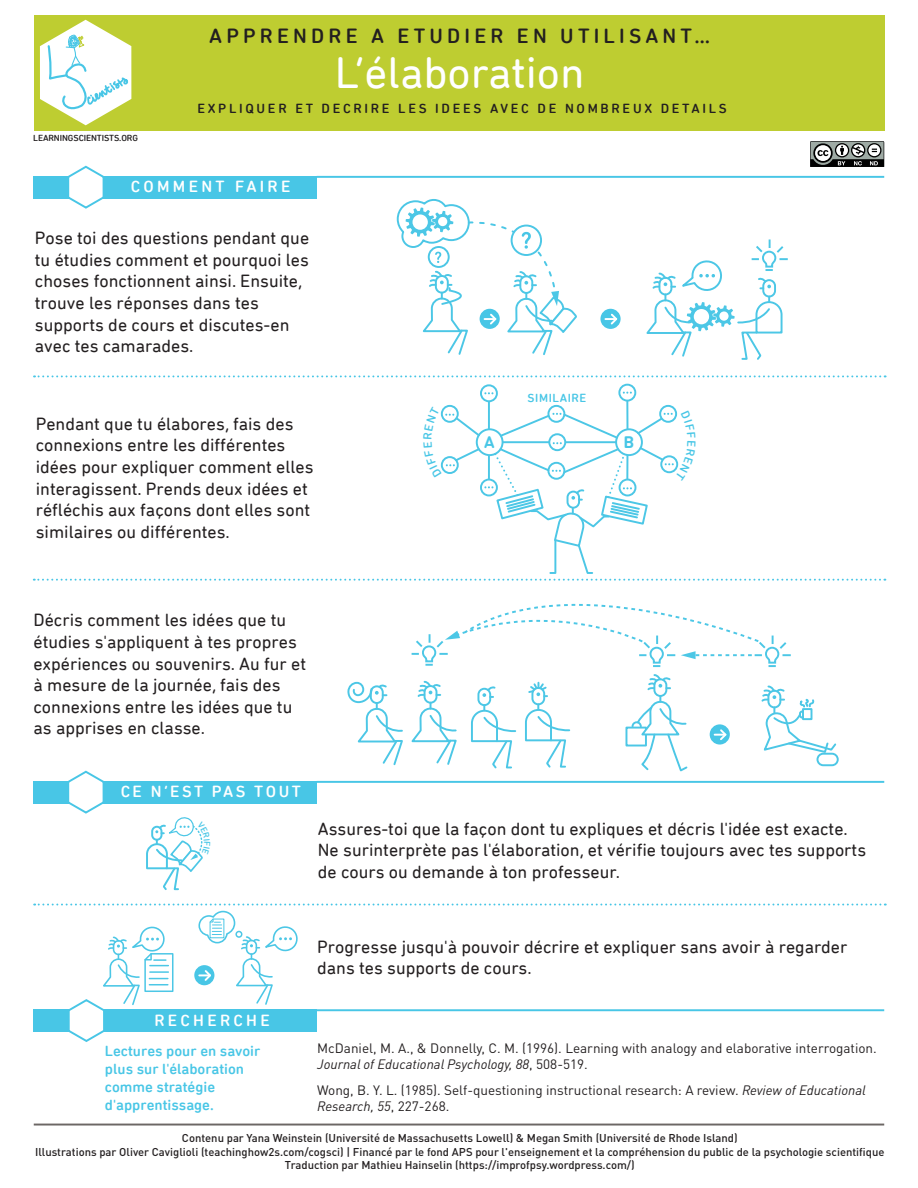
<style>
.page{position:relative;width:918px;height:1188px;background:#fff}
.page>*{position:absolute;margin:0;border:0;box-sizing:border-box;transform-origin:0 0}
.t1{font:45px "DIN Next Rounded LT Pro";color:#fff}
.t2{font:500 21px "DIN Next Rounded LT Pro";letter-spacing:.2em;color:#231f20}
.t3{font:18px/21.6px "DIN Next Rounded LT Pro";color:#231f20}
.t4{font:500 16.5px "DIN Next Rounded LT Pro";letter-spacing:.2em;color:#fff}
.t5{font:500 16.5px "DIN Next Rounded LT Pro";letter-spacing:.15em;color:#fff}
.t6{font:700 16.5px "DIN Round OT";color:#48c6e6}
.t7{font:500 15px/18px "DIN Next Rounded LT Pro";color:#48c6e6}
.t8{font:13.5px/16.2px "DINOT";color:#231f20}
.t9{font:500 13.5px "DIN Next Rounded LT Pro";letter-spacing:.2em;color:#231f20}
.t10{font:500 12px "DIN Next Rounded LT Pro";letter-spacing:.05em;color:#48c6e6}
.t11{font:500 11.25px/13.5px "DINOT";color:#231f20;text-align:center}
.t12{font:500 9px "DIN Next Rounded LT Pro";letter-spacing:-.01em;color:#231f20}
.s1{font-style:italic}
</style>
<div class="page">
<div style="left:34px;top:15px;width:850px;height:115px;background:#becd31"></div>
<div style="left:625px;top:727px;width:22px;height:19px;background:#fff;border:2px solid #4cc7e6"></div>
<div style="left:34px;top:176px;width:283px;height:22px;background:#48c6e6"></div>
<hr style="left:34px;top:1124px;width:850px;height:2px;background:#6c6765">
<svg style="left:66px;top:165px;width:40px;height:44px"></svg>
<div style="left:34px;top:781px;width:283px;height:22px;background:#48c6e6"></div>
<svg style="left:66px;top:770px;width:40px;height:44px"></svg>
<svg style="left:34px;top:375px;width:852px;height:2px"></svg>
<hr style="left:317px;top:176px;width:567px;height:2px;background:#48c6e6">
<hr style="left:317px;top:781px;width:567px;height:2px;background:#48c6e6">
<svg style="left:396px;top:199px;width:181px;height:156px"></svg>
<div style="left:710px;top:724px;width:20px;height:21px;background:#48c6e6;border-radius:50%"></div>
<svg style="left:715px;top:728px;width:13px;height:14px"></svg>
<svg style="left:600px;top:309px;width:21px;height:20px"></svg>
<svg style="left:605px;top:312px;width:14px;height:14px"></svg>
<svg style="left:646px;top:239px;width:142px;height:121px"></svg>
<div style="left:477px;top:688px;width:14px;height:18px;border:2px solid #4cc7e6;border-radius:6px"></div>
<svg style="left:482px;top:686px;width:14px;height:12px"></svg>
<svg style="left:471px;top:705px;width:46px;height:64px"></svg>
<div style="left:531px;top:687px;width:14px;height:18px;border:2px solid #4cc7e6;border-radius:6px"></div>
<svg style="left:525px;top:704px;width:46px;height:64px"></svg>
<svg style="left:481px;top:385px;width:16px;height:16px"></svg>
<div style="left:480px;top:384px;width:18px;height:18px;border:2px solid #4cc7e6;border-radius:50%"></div>
<svg style="left:619px;top:385px;width:16px;height:16px"></svg>
<div style="left:618px;top:384px;width:18px;height:18px;border:2px solid #4cc7e6;border-radius:50%"></div>
<svg style="left:528px;top:682px;width:20px;height:15px"></svg>
<svg style="left:347px;top:680px;width:110px;height:86px"></svg>
<svg style="left:631px;top:674px;width:57px;height:98px"></svg>
<div style="left:817px;top:753px;width:22px;height:13px;border:2px solid #4cc7e6;border-radius:6px"></div>
<svg style="left:761px;top:685px;width:76px;height:69px"></svg>
<svg style="left:34px;top:904px;width:852px;height:138px"></svg>
<div style="left:235px;top:931px;width:7px;height:7px;border:2px solid #4cc7e6;border-radius:50%"></div>
<svg style="left:40px;top:20px;width:91px;height:105px"></svg>
<svg style="left:810px;top:141px;width:74px;height:26px"></svg>
<svg style="left:34px;top:392px;width:851px;height:275px"></svg>
<svg style="left:146px;top:817px;width:57px;height:74px"></svg>
<p class="t2" style="left:209px;top:23px;width:502px">APPRENDRE A ETUDIER EN UTILISANT…</p>
<h1 class="t1" style="left:335px;top:47px;width:251px">L’élaboration</h1>
<p class="t12" style="left:33px;top:133px;width:106px">LEARNINGSCIENTISTS.ORG</p>
<p class="t9" style="left:197px;top:101px;width:531px">EXPLIQUER ET DECRIRE LES IDEES AVEC DE NOMBREUX DETAILS</p>
<p class="t4" style="left:131px;top:177px;width:161px">COMMENT FAIRE</p>
<p class="t3" style="left:35px;top:227px;width:276px">Pose toi des questions pendant que tu étudies comment et pourquoi les choses fonctionnent ainsi. Ensuite, trouve les réponses dans tes supports de cours et discutes-en avec tes camarades.</p>
<p class="t3" style="left:36px;top:413px;width:279px">Pendant que tu élabores, fais des connexions entre les différentes idées pour expliquer comment elles interagissent. Prends deux idées et réfléchis aux façons dont elles sont similaires ou différentes.</p>
<p class="t3" style="left:33px;top:609px;width:274px">Décris comment les idées que tu étudies s'appliquent à tes propres expériences ou souvenirs. Au fur et à mesure de la journée, fais des connexions entre les idées que tu as apprises en classe.</p>
<p class="t5" style="left:121px;top:782px;width:182px">CE N’EST PAS TOUT</p>
<p class="t10" style="left:528px;top:390px;width:60px">SIMILAIRE</p>
<p class="t6" style="left:484px;top:431px;width:12px">A</p>
<p class="t6" style="left:624px;top:431px;width:12px">B</p>
<p class="t3" style="left:318px;top:818px;width:550px">Assures-toi que la façon dont tu expliques et décris l'idée est exacte.<br>Ne surinterprète pas l'élaboration, et vérifie toujours avec tes supports de cours ou demande à ton professeur.</p>
<p class="t4" style="left:154px;top:1011px;width:117px">RECHERCHE</p>
<p class="t7" style="left:105px;top:1042px;width:157px">Lectures pour en savoir plus sur l'élaboration comme stratégie d'apprentissage.</p>
<p class="t3" style="left:317px;top:936px;width:532px">Progresse jusqu'à pouvoir décrire et expliquer sans avoir à regarder dans tes supports de cours.</p>
<p class="t8" style="left:317px;top:1040px;width:561px">McDaniel, M. A., &amp; Donnelly, C. M. (1996). Learning with analogy and elaborative interrogation.<br><span class="s1">Journal of Educational Psychology, 88</span>, 508-519.</p>
<p class="t8" style="left:317px;top:1081px;width:550px">Wong, B. Y. L. (1985). Self-questioning instructional research: A review. <span class="s1">Review of Educational<br>Research, 55</span>, 227-268.</p>
<p class="t11" style="left:35px;top:1131px;width:851px">Contenu par Yana Weinstein (Université de Massachusetts Lowell) &amp; Megan Smith (Université de Rhode Island)<br>Illustrations par Oliver Caviglioli (teachinghow2s.com/cogsci) | Financé par le fond APS pour l'enseignement et la compréhension du public de la psychologie scientifique<br>Traduction par Mathieu Hainselin (https://improfpsy.wordpress.com/)</p>
</div>
